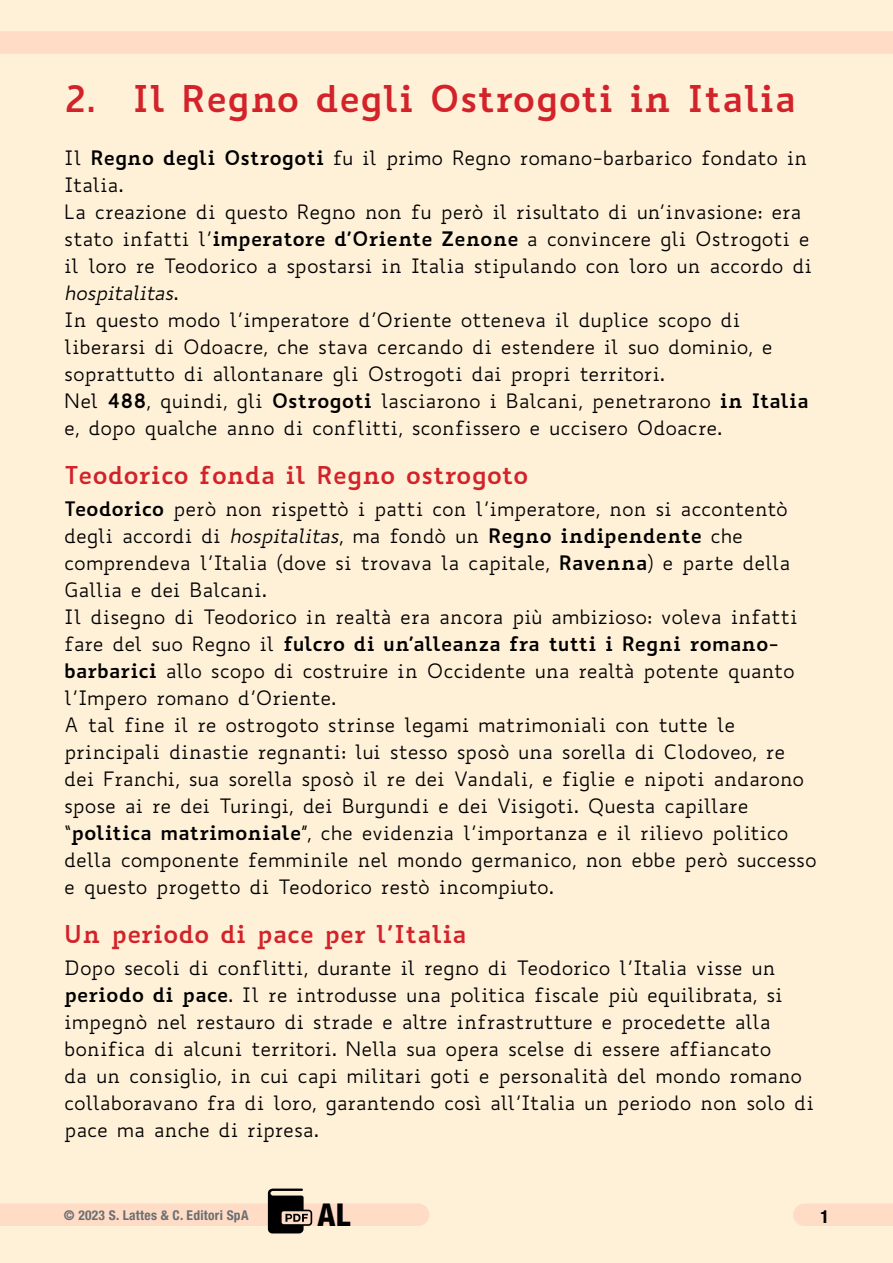
<style>
.page{position:relative;width:893px;height:1263px;background:#fff0d8}
.page>*{position:absolute;margin:0;border:0;box-sizing:border-box;transform-origin:0 0}
.t1{font:700 36px "Biancoenero";color:#d2232a}
.t2{font:800 condensed 31.5px "Helvetica Neue LT Std";color:#000}
.t3{font:700 24px "Biancoenero";color:#d2232a}
.t4{font:19.5px/27px "Biancoenero";letter-spacing:-.02em;color:#000}
.t5{font:700 condensed 18px "Helvetica Neue LT Std";color:#000}
.t6{font:700 condensed 13.5px "Helvetica Neue LT Std";letter-spacing:.02em;color:#6d6e71}
.s1{font-weight:700}
.s2{font-style:italic}
</style>
<div class="page">
<div style="left:0;top:1203px;width:418px;height:23px;background:#fedcc6"></div>
<div style="left:0;top:31px;width:893px;height:23px;background:#fedcc6"></div>
<div style="left:804px;top:1203px;width:89px;height:23px;background:#fedcc6"></div>
<svg style="left:268px;top:1188px;width:44px;height:45px"></svg>
<h1 class="t1" style="left:64px;top:67px;width:733px">2. Il Regno degli Ostrogoti in Italia</h1>
<p class="t4" style="left:64px;top:144px;width:749px">Il <span class="s1">Regno degli Ostrogoti</span> fu il primo Regno romano-barbarico fondato in Italia.<br>La creazione di questo Regno non fu però il risultato di un’invasione: era stato infatti l’<span class="s1">imperatore d’Oriente Zenone</span> a convincere gli Ostrogoti e il loro re Teodorico a spostarsi in Italia stipulando con loro un accordo di <span class="s2">hospitalitas</span>.<br>In questo modo l’imperatore d’Oriente otteneva il duplice scopo di liberarsi di Odoacre, che stava cercando di estendere il suo dominio, e soprattutto di allontanare gli Ostrogoti dai propri territori.<br>Nel <span class="s1">488</span>, quindi, gli <span class="s1">Ostrogoti</span> lasciarono i Balcani, penetrarono <span class="s1">in Italia </span>e, dopo qualche anno di conflitti, sconfissero e uccisero Odoacre.</p>
<p class="t3" style="left:64px;top:454px;width:466px">Teodorico fonda il Regno ostrogoto</p>
<p class="t4" style="left:64px;top:495px;width:754px"><span class="s1">Teodorico</span> però non rispettò i patti con l’imperatore, non si accontentò degli accordi di <span class="s2">hospitalitas</span>, ma fondò un <span class="s1">Regno indipendente</span> che comprendeva l’Italia (dove si trovava la capitale, <span class="s1">Ravenna</span>) e parte della Gallia e dei Balcani.<br>Il disegno di Teodorico in realtà era ancora più ambizioso: voleva infatti fare del suo Regno il <span class="s1">fulcro di un’alleanza fra tutti i Regni romano&shy;barbarici</span> allo scopo di costruire in Occidente una realtà potente quanto l’Impero romano d’Oriente.<br>A tal fine il re ostrogoto strinse legami matrimoniali con tutte le principali dinastie regnanti: lui stesso sposò una sorella di Clodoveo, re dei Franchi, sua sorella sposò il re dei Vandali, e figlie e nipoti andarono spose ai re dei Turingi, dei Burgundi e dei Visigoti. Questa capillare “<span class="s1">politica matrimoniale</span>”, che evidenzia l’importanza e il rilievo politico della componente femminile nel mondo germanico, non ebbe però successo e questo progetto di Teodorico restò incompiuto.</p>
<p class="t3" style="left:64px;top:913px;width:404px">Un periodo di pace per l’Italia</p>
<p class="t4" style="left:64px;top:954px;width:751px">Dopo secoli di conflitti, durante il regno di Teodorico l’Italia visse un <span class="s1">periodo di pace</span>. Il re introdusse una politica fiscale più equilibrata, si impegnò nel restauro di strade e altre infrastrutture e procedette alla bonifica di alcuni territori. Nella sua opera scelse di essere affiancato<br>da un consiglio, in cui capi militari goti e personalità del mondo romano collaboravano fra di loro, garantendo così all’Italia un periodo non solo di pace ma anche di ripresa.</p>
<p class="t6" style="left:64px;top:1206px;width:186px">© 2023 S. Lattes &amp; C. Editori SpA</p>
<h2 class="t2" style="left:318px;top:1195px;width:34px">AL</h2>
<p class="t5" style="left:820px;top:1206px;width:10px">1</p>
</div>
